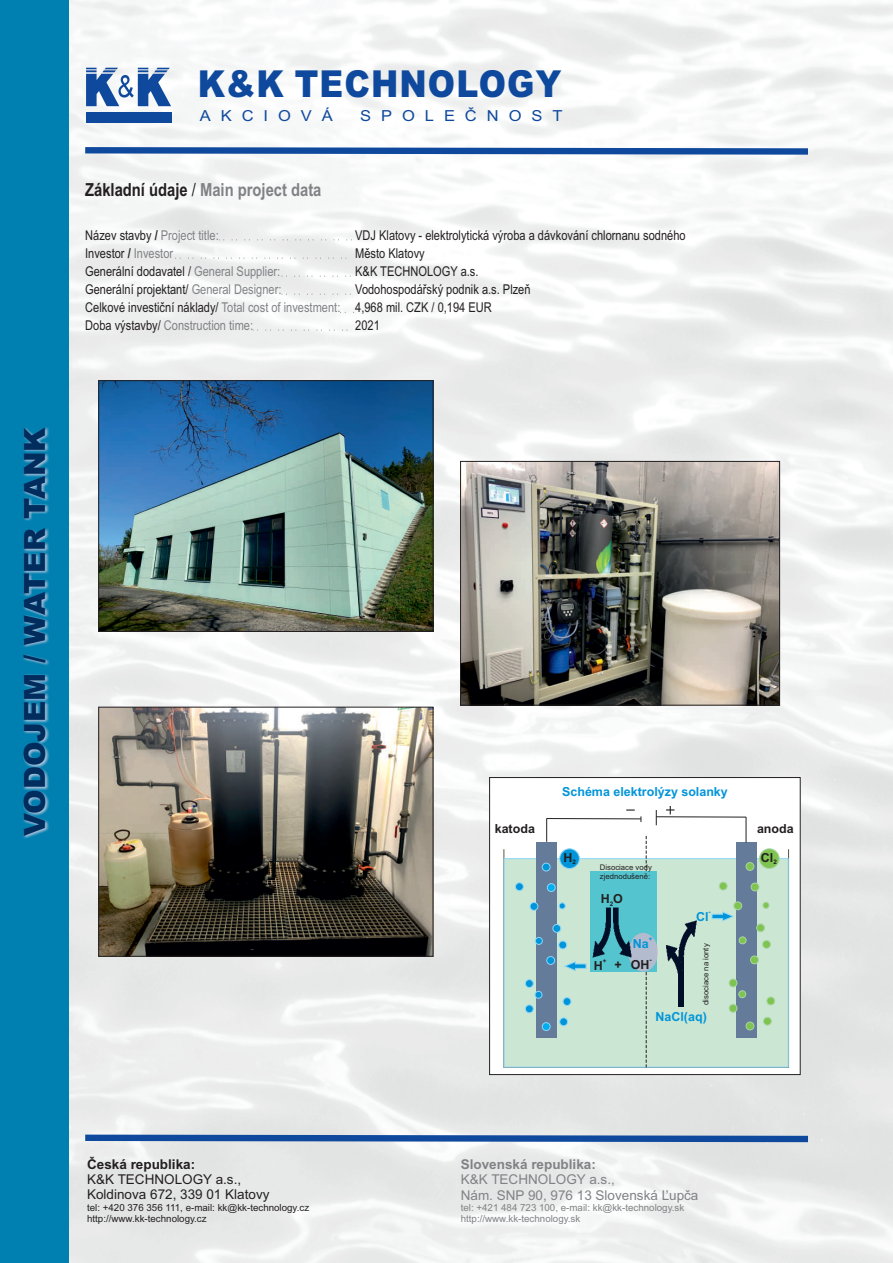
<style>
.page{position:relative;width:893px;height:1263px;background:#fff}
.page>*{position:absolute;margin:0;border:0;box-sizing:border-box;transform-origin:0 0}
.t1{font:900 37.2px "Arial";letter-spacing:.035em;color:#0f499d;scale:.88 1}
.t2{font:900 29.55px "Arial";color:#002d5e}
.t3{font:700 18px "Arial Narrow";color:#808285}
.t4{font:15.15px "Arial";letter-spacing:.605em;color:#0f499d;scale:1.09 1}
.t5{font:13.5px/18.1px "Arial Narrow";color:#231f20}
.t6{font:13.5px/15.1px "Arial";color:#808285}
.t7{font:13.5px/15.1px "Arial";color:#231f20}
.t8{font:13.5px "Arial Narrow";color:#808285}
.t9{font:700 13.5px "Arial";color:#808285}
.t10{font:700 13.5px "Arial";color:#231f20}
.t11{font:700 12.45px "Arial";color:#0095d9}
.t12{font:700 12.45px "Arial";color:#231f20}
.t13{font:9.75px/10.9px "Arial";color:#231f20}
.t14{font:9.75px/10.9px "Arial";color:#808285}
.t15{font:7.8px/8.7px "Arial";color:#231f20}
.t16{font:700 6.75px "Arial";color:#0095d9}
.t17{font:700 6.75px "Arial";color:#231f20}
.t18{font:700 6.3px "Arial";color:#0095d9}
.t19{font:700 6.3px "Arial";color:#231f20}
.s1{color:#231f20}
.s2{font-weight:400;color:#231f20}
.s3{font-weight:700}
.s4{color:#808285}
</style>
<div class="page">
<img style="left:68px;top:0;width:825px;height:1263px">
<div style="left:0;top:0;width:68px;height:1263px;background:#0080b0"></div>
<img style="left:24px;top:427px;width:25px;height:412px">
<svg style="left:79px;top:144px;width:735px;height:14px"></svg>
<svg style="left:79px;top:1131px;width:735px;height:14px;background:#87a1c7"></svg>
<div style="left:86px;top:113px;width:85px;height:10px;background:#0f499d"></div>
<svg style="left:86px;top:68px;width:85px;height:38px"></svg>
<img style="left:462px;top:463px;width:316px;height:240px">
<svg style="left:219px;top:239px;width:136px;height:1px"></svg>
<svg style="left:175px;top:258px;width:179px;height:1px"></svg>
<svg style="left:282px;top:276px;width:72px;height:1px"></svg>
<svg style="left:282px;top:294px;width:72px;height:1px"></svg>
<svg style="left:340px;top:312px;width:16px;height:1px"></svg>
<svg style="left:253px;top:330px;width:101px;height:1px"></svg>
<div style="left:460px;top:461px;width:320px;height:244px;border:1px solid #231f20"></div>
<svg style="left:491px;top:779px;width:307px;height:294px"></svg>
<div style="left:504px;top:858px;width:284px;height:209px;background:#cbe6d3"></div>
<div style="left:537px;top:842px;width:20px;height:195px;background:#647b99"></div>
<div style="left:736px;top:842px;width:20px;height:196px;background:#647b99"></div>
<svg style="left:746px;top:817px;width:1px;height:25px"></svg>
<hr style="left:547px;top:818px;width:94px;height:1px;background:#231f20">
<svg style="left:546px;top:818px;width:1px;height:24px"></svg>
<hr style="left:656px;top:816px;width:90px;height:1px;background:#231f20">
<svg style="left:656px;top:810px;width:1px;height:15px"></svg>
<svg style="left:626px;top:809px;width:9px;height:2px"></svg>
<svg style="left:666px;top:806px;width:8px;height:8px"></svg>
<svg style="left:646px;top:836px;width:1px;height:231px"></svg>
<div style="left:515px;top:882px;width:8px;height:9px;background:#0095d9;border:1px solid #8dd7f7;border-radius:50%"></div>
<svg style="left:559px;top:903px;width:6px;height:6px"></svg>
<div style="left:530px;top:902px;width:8px;height:8px;background:#0095d9;border:1px solid #8dd7f7;border-radius:50%"></div>
<div style="left:542px;top:863px;width:8px;height:8px;background:#0095d9;border:1px solid #8dd7f7;border-radius:50%"></div>
<div style="left:535px;top:937px;width:7px;height:7px;background:#0095d9;border:1px solid #8dd7f7;border-radius:50%"></div>
<div style="left:547px;top:883px;width:8px;height:9px;background:#00aeef;border:1px solid #8dd7f7;border-radius:50%"></div>
<div style="left:547px;top:956px;width:8px;height:8px;background:#0095d9;border:1px solid #8dd7f7;border-radius:50%"></div>
<div style="left:553px;top:924px;width:8px;height:8px;background:#0095d9;border:1px solid #8dd7f7;border-radius:50%"></div>
<div style="left:563px;top:997px;width:8px;height:9px;background:#0095d9;border:1px solid #8dd7f7;border-radius:50%"></div>
<div style="left:525px;top:979px;width:8px;height:9px;background:#0095d9;border:1px solid #8dd7f7;border-radius:50%"></div>
<div style="left:559px;top:941px;width:8px;height:8px;background:#0095d9;border:1px solid #8dd7f7;border-radius:50%"></div>
<div style="left:525px;top:1005px;width:8px;height:8px;background:#0095d9;border:1px solid #8dd7f7;border-radius:50%"></div>
<div style="left:559px;top:1018px;width:9px;height:8px;background:#0095d9;border:1px solid #8dd7f7;border-radius:50%"></div>
<div style="left:535px;top:991px;width:7px;height:7px;background:#0095d9;border:1px solid #8dd7f7;border-radius:50%"></div>
<div style="left:542px;top:1022px;width:8px;height:9px;background:#00aeef;border:1px solid #8dd7f7;border-radius:50%"></div>
<div style="left:719px;top:882px;width:8px;height:8px;background:#7fc350;border:1px solid #a9d6a5;border-radius:50%"></div>
<svg style="left:763px;top:902px;width:6px;height:6px"></svg>
<div style="left:734px;top:902px;width:8px;height:8px;background:#7fc350;border:1px solid #a9d6a5;border-radius:50%"></div>
<div style="left:746px;top:862px;width:8px;height:8px;background:#7fc350;border:1px solid #a9d6a5;border-radius:50%"></div>
<div style="left:739px;top:937px;width:7px;height:7px;background:#7fc350;border:1px solid #a9d6a5;border-radius:50%"></div>
<div style="left:751px;top:883px;width:8px;height:8px;background:#7fc350;border:1px solid #a9d6a5;border-radius:50%"></div>
<div style="left:750px;top:956px;width:9px;height:8px;background:#7fc350;border:1px solid #a9d6a5;border-radius:50%"></div>
<div style="left:756px;top:924px;width:9px;height:8px;background:#7fc350;border:1px solid #a9d6a5;border-radius:50%"></div>
<div style="left:767px;top:997px;width:8px;height:8px;background:#7fc350;border:1px solid #a9d6a5;border-radius:50%"></div>
<div style="left:729px;top:979px;width:8px;height:8px;background:#7fc350;border:1px solid #a9d6a5;border-radius:50%"></div>
<div style="left:762px;top:940px;width:9px;height:8px;background:#7fc350;border:1px solid #a9d6a5;border-radius:50%"></div>
<div style="left:729px;top:1004px;width:8px;height:8px;background:#7fc350;border:1px solid #a9d6a5;border-radius:50%"></div>
<div style="left:763px;top:1017px;width:8px;height:8px;background:#7fc350;border:1px solid #a9d6a5;border-radius:50%"></div>
<div style="left:739px;top:990px;width:7px;height:8px;background:#7fc350;border:1px solid #a9d6a5;border-radius:50%"></div>
<div style="left:746px;top:1022px;width:8px;height:8px;background:#7fc350;border:1px solid #a9d6a5;border-radius:50%"></div>
<div style="left:560px;top:849px;width:20px;height:20px;background:#0095d9;border:1px solid #8dd7f7;border-radius:50%"></div>
<div style="left:759px;top:849px;width:20px;height:20px;background:#7fc350;border:1px solid #a9d6a5;border-radius:50%"></div>
<div style="left:590px;top:871px;width:66px;height:101px;background:#54c5cf"></div>
<img style="left:628px;top:933px;width:30px;height:38px;border-radius:50%">
<img style="left:613px;top:907px;width:18px;height:50px">
<img style="left:593px;top:907px;width:18px;height:50px">
<svg style="left:564px;top:961px;width:22px;height:10px"></svg>
<img style="left:678px;top:921px;width:18px;height:50px">
<div style="left:678px;top:957px;width:6px;height:49px;background:#000e28"></div>
<img style="left:666px;top:945px;width:18px;height:50px">
<svg style="left:712px;top:911px;width:22px;height:10px"></svg>
<div style="left:489px;top:777px;width:311px;height:298px;border:1px solid #231f20"></div>
<img style="left:101px;top:382px;width:330px;height:248px">
<div style="left:99px;top:380px;width:334px;height:252px;border:1px solid #231f20"></div>
<img style="left:101px;top:709px;width:330px;height:245px">
<div style="left:99px;top:707px;width:334px;height:249px;border:1px solid #231f20"></div>
<h2 class="t2" style="left:24px;top:836px;width:411px;rotate:-90deg">VODOJEM / WATER TANK</h2>
<h1 class="t1" style="left:198px;top:71px;width:415px">K&amp;K TECHNOLOGY</h1>
<p class="t4" style="left:200px;top:110px;width:124px">AKCIOVÁ</p>
<p class="t4" style="left:360px;top:110px;width:187px">SPOLEČNOST</p>
<h3 class="t3" style="left:85px;top:183px;width:238px"><span class="s1">Základní údaje</span> <span class="s2">/</span> Main project data</h3>
<p class="t5" style="left:85px;top:227px;width:197px">Název stavby <span class="s3">/</span> <span class="s4">Project title:<br></span>Investor <span class="s3">/</span> <span class="s4">Investor<br></span>Generální dodavatel / <span class="s4">General Supplier:</span></p>
<p class="t5" style="left:355px;top:227px;width:332px">VDJ Klatovy - elektrolytická výroba a dávkování chlornanu sodného<br>Město Klatovy<br>K&amp;K TECHNOLOGY a.s.</p>
<p class="t5" style="left:85px;top:282px;width:198px">Generální projektant/ <span class="s4">General Designer:</span></p>
<p class="t5" style="left:355px;top:282px;width:177px">Vodohospodářský podnik a.s. Plzeň</p>
<p class="t5" style="left:85px;top:300px;width:257px">Celkové investiční náklady/ <span class="s4">Total cost of investment:</span></p>
<p class="t5" style="left:355px;top:300px;width:138px">4,968 mil. CZK / 0,194 EUR</p>
<p class="t8" style="left:85px;top:320px;width:169px"><span class="s1">Doba výstavby/</span> Construction time:</p>
<p class="t5" style="left:355px;top:318px;width:26px">2021</p>
<p class="t11" style="left:562px;top:786px;width:167px">Schéma elektrolýzy solanky</p>
<p class="t12" style="left:495px;top:823px;width:42px">katoda</p>
<p class="t12" style="left:757px;top:823px;width:38px">anoda</p>
<p class="t15" style="left:600px;top:864px;width:53px">Disociace vody zjednodušeně:</p>
<p class="t12" style="left:563px;top:853px;width:14px">H<sub>2</sub></p>
<p class="t12" style="left:761px;top:853px;width:17px">Cl<sub>2</sub></p>
<p class="t12" style="left:601px;top:894px;width:24px">H<sub>2</sub>O</p>
<p class="t18" style="left:649px;top:937px;width:5px">+</p>
<p class="t11" style="left:633px;top:938px;width:17px">Na</p>
<p class="t19" style="left:603px;top:959px;width:5px">+</p>
<p class="t12" style="left:594px;top:960px;width:11px">H</p>
<p class="t12" style="left:614px;top:959px;width:37px">+ OH</p>
<p class="t17" style="left:649px;top:957px;width:4px">-</p>
<p class="t11" style="left:696px;top:911px;width:14px">Cl</p>
<p class="t16" style="left:709px;top:909px;width:4px">-</p>
<p class="t15" style="left:702px;top:1005px;width:63px;rotate:-90deg">disociace na ionty</p>
<p class="t11" style="left:655px;top:1011px;width:53px">NaCl(aq)</p>
<p class="t10" style="left:87px;top:1159px;width:110px">Česká republika:</p>
<p class="t7" style="left:87px;top:1173px;width:184px">K&amp;K TECHNOLOGY a.s.,<br>Koldinova 672, 339 01 Klatovy</p>
<p class="t13" style="left:87px;top:1203px;width:224px">tel: +420 376 356 111, e-mail: kk@kk-technology.cz http://www.kk-technology.cz</p>
<p class="t9" style="left:461px;top:1159px;width:137px">Slovenská republika:</p>
<p class="t6" style="left:461px;top:1173px;width:239px">K&amp;K TECHNOLOGY a.s.,<br>Nám. SNP 90, 976 13 Slovenská Ľupča</p>
<p class="t14" style="left:461px;top:1203px;width:225px">tel: +421 484 723 100, e-mail: kk@kk-technology.sk http://www.kk-technology.sk</p>
</div>
